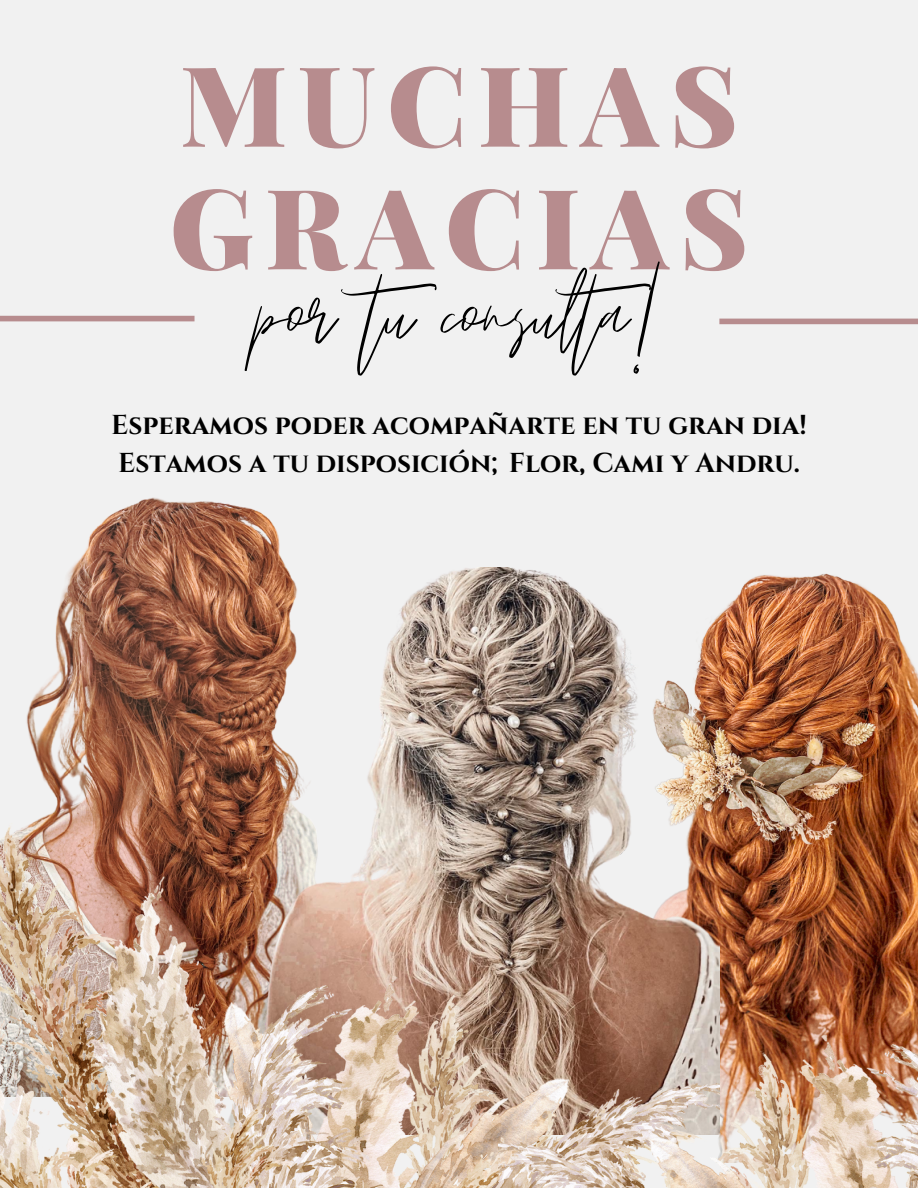
<style>
.page{position:relative;width:918px;height:1188px;background:#f1f1f1}
.page>*{position:absolute;margin:0;border:0;box-sizing:border-box;transform-origin:0 0}
.t1{font:144px "Emitha Script";color:#000}
.t2{font:900 111.45px/122.7px "Playfair Display";letter-spacing:.1em;color:#b78c8e}
.t3{font:700 27.3px "Cinzel";color:#000}
</style>
<div class="page">
<img style="left:719px;top:573px;width:199px;height:308px">
<img style="left:26px;top:497px;width:261px;height:325px">
<img style="left:152px;top:568px;width:567px;height:254px">
<img style="left:0;top:822px;width:720px;height:366px">
<img style="left:499px;top:881px;width:419px;height:307px">
<div style="left:719px;top:319px;width:199px;height:5px;background:#b78c8e"></div>
<div style="left:0;top:316px;width:195px;height:5px;background:#b78c8e"></div>
<p class="t2" style="left:170px;top:39px;width:580px">MUCHAS<br>GRACIAS</p>
<p class="t1" style="left:254px;top:237px;width:422px">por tu consulta!</p>
<p class="t3" style="left:111px;top:408px;width:697px">Esperamos poder acompañarte en tu gran dia!</p>
<p class="t3" style="left:118px;top:445px;width:683px">Estamos a tu disposición; Flor, Cami y Andru.</p>
</div>
